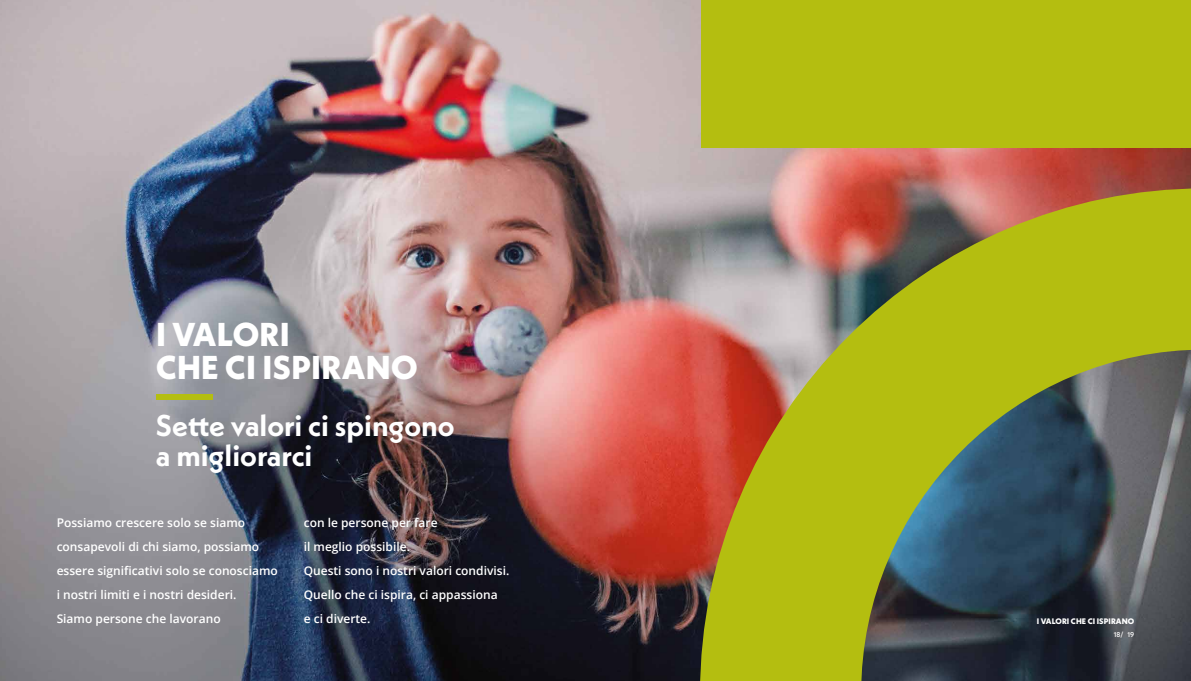
<style>
.page{position:relative;width:1191px;height:681px;background:#fff}
.page>*{position:absolute;margin:0;border:0;box-sizing:border-box;transform-origin:0 0}
.t1{font:800 33px/33px "Neue Kabel";letter-spacing:.01em;color:#fff}
.t2{font:700 30px/30px "Neue Kabel";color:#fff}
.t3{font:600 12px/24px "Open Sans";color:#fff}
.t4{font:800 8px "Neue Kabel";letter-spacing:.01em;color:#fff}
.t5{font:500 7px "Neue Kabel";color:#fff}
</style>
<div class="page">
<img style="left:0;top:0;width:1191px;height:680px">
<div style="left:156px;top:393px;width:57px;height:6px;background:#b4be10"></div>
<div style="left:701px;top:0;width:490px;height:147px;background:#b4be10"></div>
<img style="left:700px;top:188px;width:491px;height:492px">
<h1 class="t1" style="left:156px;top:317px;width:263px">I VALORI<br>CHE CI ISPIRANO</h1>
<h2 class="t2" style="left:156px;top:410px;width:300px">Sette valori ci spingono a migliorarci</h2>
<p class="t3" style="left:57px;top:510px;width:223px">Possiamo crescere solo se siamo consapevoli di chi siamo, possiamo essere significativi solo se conosciamo i nostri limiti e i nostri desideri.<br>Siamo persone che lavorano</p>
<p class="t3" style="left:304px;top:510px;width:207px">con le persone per fare<br>il meglio possibile.<br>Questi sono i nostri valori condivisi.<br>Quello che ci ispira, ci appassiona<br>e ci diverte.</p>
<p class="t4" style="left:1037px;top:616px;width:99px">I VALORI CHE CI ISPIRANO</p>
<p class="t5" style="left:1114px;top:629px;width:22px">18/ 19</p>
</div>
